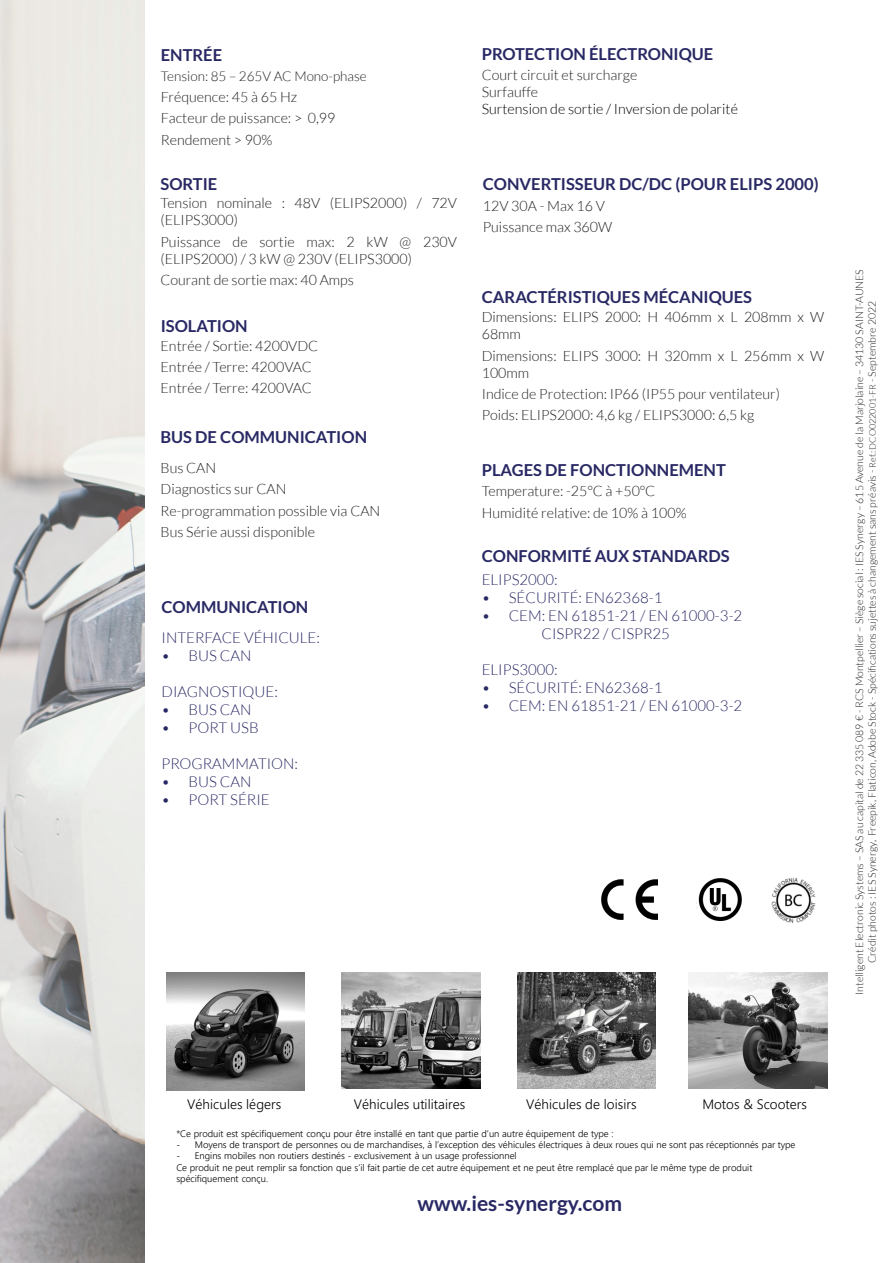
<style>
.page{position:relative;width:893px;height:1263px;background:#fff}
.page>*{position:absolute;margin:0;border:0;box-sizing:border-box;transform-origin:0 0}
.t1{font:700 21px "Lato";color:#282864}
.t2{font:700 16.5px "Lato";color:#282864}
.t3{font:300 15px/18px "Lato";color:#282864}
.t4{font:300 14.25px/21.3px "Lato";color:#231f20}
.t5{font:300 14.25px "Lato";color:#000001}
.t6{font:300 13.65px "Segoe UI";letter-spacing:.005em;color:#000}
.t7{font:300 13.5px "Lato";color:#231f20}
.t8{font:300 10.5px/12.6px "Lato";color:#231f20;text-align:center}
.t9{font:300 9.45px/11.4px "Segoe UI";color:#000}
.s1{font-size:9px}
</style>
<div class="page">
<img style="left:0;top:0;width:145px;height:1263px">
<img style="left:166px;top:973px;width:139px;height:117px">
<img style="left:341px;top:973px;width:140px;height:116px">
<img style="left:518px;top:973px;width:138px;height:116px">
<img style="left:689px;top:973px;width:138px;height:116px">
<img style="left:602px;top:879px;width:56px;height:41px">
<img style="left:696px;top:879px;width:46px;height:42px">
<img style="left:771px;top:877px;width:45px;height:46px">
<p class="t2" style="left:161px;top:47px;width:63px">ENTRÉE</p>
<p class="t7" style="left:161px;top:69px;width:208px">Tension: 85 – 265V AC Mono-phase</p>
<p class="t4" style="left:161px;top:86px;width:176px">Fréquence: 45 à 65 Hz<br>Facteur de puissance: &gt; 0,99<br>Rendement &gt; 90%</p>
<p class="t2" style="left:161px;top:175px;width:58px">SORTIE</p>
<p class="t4" style="left:161px;top:195px;width:298px;line-height:17.1px">Tension nominale : 48V (ELIPS2000) / 72V (ELIPS3000)</p>
<p class="t4" style="left:161px;top:233px;width:298px;line-height:17.1px">Puissance de sortie max: 2 kW @ 230V (ELIPS2000) / 3 kW @ 230V (ELIPS3000)</p>
<p class="t4" style="left:161px;top:269px;width:195px">Courant de sortie max: 40 Amps</p>
<p class="t2" style="left:161px;top:317px;width:88px">ISOLATION</p>
<p class="t4" style="left:161px;top:335px;width:159px">Entrée / Sortie: 4200VDC<br>Entrée / Terre: 4200VAC<br>Entrée / Terre: 4200VAC</p>
<p class="t2" style="left:161px;top:428px;width:208px">BUS DE COMMUNICATION</p>
<p class="t4" style="left:161px;top:457px;width:221px">Bus CAN<br>Diagnostics sur CAN<br>Re-programmation possible via CAN<br>Bus Série aussi disponible</p>
<p class="t2" style="left:162px;top:598px;width:148px">COMMUNICATION</p>
<p class="t3" style="left:162px;top:629px;width:160px">INTERFACE VÉHICULE:</p>
<p class="t3" style="left:162px;top:647px;width:91px">• BUS CAN</p>
<p class="t3" style="left:162px;top:683px;width:118px">DIAGNOSTIQUE:</p>
<p class="t3" style="left:162px;top:701px;width:91px">• BUS CAN</p>
<p class="t3" style="left:162px;top:719px;width:99px">• PORT USB</p>
<p class="t3" style="left:162px;top:755px;width:138px">PROGRAMMATION:</p>
<p class="t3" style="left:162px;top:773px;width:91px">• BUS CAN</p>
<p class="t3" style="left:162px;top:791px;width:110px">• PORT SÉRIE</p>
<p class="t2" style="left:482px;top:46px;width:233px">PROTECTION ÉLECTRONIQUE</p>
<p class="t4" style="left:482px;top:66px;width:157px;line-height:17.1px">Court circuit et surcharge<br>Surfauffe</p>
<p class="t5" style="left:482px;top:102px;width:258px">Surtension de sortie / Inversion de polarité</p>
<p class="t2" style="left:483px;top:175px;width:337px">CONVERTISSEUR DC/DC (POUR ELIPS 2000)</p>
<p class="t4" style="left:483px;top:195px;width:131px">12V 30A - Max 16 V<br>Puissance max 360W</p>
<p class="t2" style="left:482px;top:288px;width:272px">CARACTÉRISTIQUES MÉCANIQUES</p>
<p class="t4" style="left:482px;top:308px;width:344px;line-height:17.1px">Dimensions: ELIPS 2000: H 406mm x L 208mm x W<br>68mm</p>
<p class="t4" style="left:482px;top:347px;width:344px;line-height:17.1px">Dimensions: ELIPS 3000: H 320mm x L 256mm x W<br>100mm</p>
<p class="t4" style="left:482px;top:383px;width:300px">Indice de Protection: IP66 (IP55 pour ventilateur)<br>Poids: ELIPS2000: 4,6 kg / ELIPS3000: 6,5 kg</p>
<p class="t2" style="left:482px;top:461px;width:246px">PLAGES DE FONCTIONNEMENT</p>
<p class="t4" style="left:482px;top:481px;width:206px">Temperature: -25°C à +50°C<br>Humidité relative: de 10% à 100%</p>
<p class="t2" style="left:482px;top:547px;width:249px">CONFORMITÉ AUX STANDARDS</p>
<p class="t3" style="left:482px;top:571px;width:78px">ELIPS2000:</p>
<p class="t3" style="left:482px;top:589px;width:182px">• SÉCURITÉ: EN62368-1</p>
<p class="t3" style="left:542px;top:607px;width:202px;text-indent:-60px">• CEM: EN 61851-21 / EN 61000-3-2<br>CISPR22 / CISPR25</p>
<p class="t3" style="left:482px;top:661px;width:78px">ELIPS3000:</p>
<p class="t3" style="left:482px;top:679px;width:182px">• SÉCURITÉ: EN62368-1</p>
<p class="t3" style="left:482px;top:697px;width:262px">• CEM: EN 61851-21 / EN 61000-3-2</p>
<p class="t8" style="left:853px;top:995px;width:727px;rotate:-90deg">Intelligent Electronic Systems – SAS au capital de 22 335 089 € - RCS Montpellier – Siège social : IES Synergy – 615 Avenue de la Marjolaine – 34130 SAINT-AUNES<br>Crédit photos : IES Synergy, Freepik, Flaticon, Adobe Stock - Spécifications sujettes à changement sans préavis - <span class="s1">Ref.: DCO022001-FR</span> - Septembre 2022</p>
<p class="t6" style="left:187px;top:1099px;width:96px">Véhicules légers</p>
<p class="t6" style="left:354px;top:1099px;width:113px">Véhicules utilitaires</p>
<p class="t6" style="left:526px;top:1099px;width:112px">Véhicules de loisirs</p>
<p class="t6" style="left:702px;top:1099px;width:106px">Motos &amp; Scooters</p>
<p class="t9" style="left:176px;top:1128px;width:439px">*Ce produit est spécifiquement conçu pour être installé en tant que partie d’un autre équipement de type :</p>
<p class="t9" style="left:176px;top:1140px;width:621px">- Moyens de transport de personnes ou de marchandises, à l’exception des véhicules électriques à deux roues qui ne sont pas réceptionnés par type</p>
<p class="t9" style="left:176px;top:1151px;width:577px">- Engins mobiles non routiers destinés - exclusivement à un usage professionnel<br>Ce produit ne peut remplir sa fonction que s’il fait partie de cet autre équipement et ne peut être remplacé que par le même type de produit spécifiquement conçu.</p>
<h1 class="t1" style="left:418px;top:1192px;width:206px">www.ies-synergy.com</h1>
</div>
